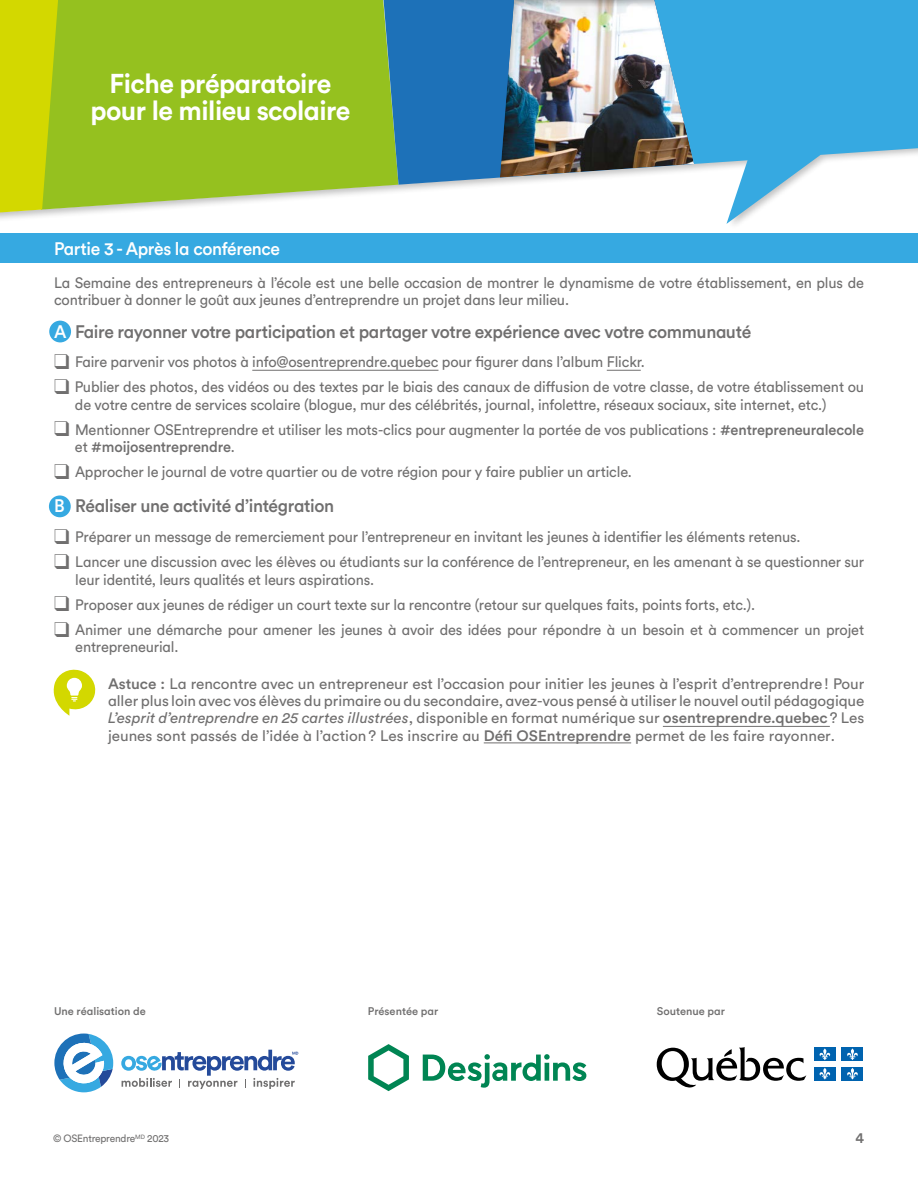
<style>
.page{position:relative;width:918px;height:1188px;background:#fff}
.page>*{position:absolute;margin:0;border:0;box-sizing:border-box;transform-origin:0 0}
.t1{font:700 27px/27px "Circular CM";letter-spacing:-.02em;color:#fff;text-align:center}
.t2{font:500 18px "Circular CM";letter-spacing:-.02em;color:#706f6f}
.t3{font:500 18px "Circular CM";letter-spacing:-.02em;color:#fff}
.t4{font:15px/17.2px "Circular CM";letter-spacing:-.01em;color:#706f6f}
.t5{font:500 15px "Circular CM";color:#706f6f}
.t6{font:500 11.1px "Circular CM";color:#706f6f}
.t7{font:10.5px "Circular CM";letter-spacing:-.02em;color:#706f6f}
.s1{color:#fff}
.s2{font-weight:500}
.s3{font-style:italic}
</style>
<div class="page">
<div style="left:58px;top:0;width:341px;height:210px;background:#95c11f"></div>
<svg style="left:384px;top:0;width:183px;height:185px;background:#2d7baf"></svg>
<svg style="left:707px;top:0;width:211px;height:224px;fill:#36a9e1"></svg>
<div style="left:486px;top:0;width:221px;height:179px;background:#000;opacity:.25"></div>
<svg style="left:0;top:0;width:58px;height:212px;background:#cad405"></svg>
<div style="left:49px;top:321px;width:22px;height:21px;background:#36a9e1;border-radius:50%"></div>
<div style="left:0;top:234px;width:918px;height:29px;background:#36a9e1"></div>
<hr style="left:252px;top:370px;width:186px;height:1px;background:#706f6f">
<hr style="left:607px;top:370px;width:34px;height:1px;background:#706f6f">
<div style="left:49px;top:495px;width:22px;height:22px;background:#36a9e1;border-radius:50%"></div>
<hr style="left:663px;top:726px;width:167px;height:1px;background:#706f6f">
<hr style="left:484px;top:743px;width:147px;height:1px;background:#706f6f">
<svg style="left:53px;top:669px;width:43px;height:47px"></svg>
<svg style="left:121px;top:1050px;width:177px;height:39px"></svg>
<svg style="left:54px;top:1034px;width:59px;height:58px"></svg>
<svg style="left:657px;top:1047px;width:149px;height:41px"></svg>
<div style="left:814px;top:1048px;width:22px;height:13px;background:#0063af"></div>
<svg style="left:819px;top:1048px;width:12px;height:12px"></svg>
<div style="left:842px;top:1048px;width:21px;height:13px;background:#0063af"></div>
<svg style="left:847px;top:1048px;width:11px;height:12px"></svg>
<div style="left:814px;top:1067px;width:22px;height:13px;background:#0063af"></div>
<svg style="left:819px;top:1068px;width:12px;height:12px"></svg>
<div style="left:842px;top:1067px;width:21px;height:13px;background:#0063af"></div>
<svg style="left:847px;top:1068px;width:11px;height:12px"></svg>
<svg style="left:368px;top:1044px;width:41px;height:47px"></svg>
<svg style="left:423px;top:1054px;width:163px;height:34px"></svg>
<h1 class="t1" style="left:90px;top:69px;width:262px">Fiche préparatoire pour le milieu scolaire</h1>
<p class="t3" style="left:54px;top:237px;width:228px">Partie 3 - Après la conférence</p>
<p class="t4" style="left:54px;top:273px;width:811px">La Semaine des entrepreneurs à l’école est une belle occasion de montrer le dynamisme de votre établissement, en plus de contribuer à donner le goût aux jeunes d’entreprendre un projet dans leur milieu.</p>
<p class="t2" style="left:54px;top:320px;width:699px"><span class="s1">A</span> Faire rayonner votre participation et partager votre expérience avec votre communauté</p>
<p class="t4" style="left:54px;top:353px;width:592px">❑ Faire parvenir vos photos à info@osentreprendre.quebec pour figurer dans l’album Flickr.</p>
<p class="t4" style="left:75px;top:378px;width:791px;text-indent:-21px">❑ Publier des photos, des vidéos ou des textes par le biais des canaux de diffusion de votre classe, de votre établissement ou de votre centre de services scolaire (blogue, mur des célébrités, journal, infolettre, réseaux sociaux, site internet, etc.)</p>
<p class="t4" style="left:75px;top:421px;width:791px;text-indent:-21px">❑ Mentionner OSEntreprendre et utiliser les mots-clics pour augmenter la portée de vos publications : <span class="s2">#entrepreneuralecole </span>et <span class="s2">#moijosentreprendre</span>.</p>
<p class="t4" style="left:54px;top:463px;width:579px">❑ Approcher le journal de votre quartier ou de votre région pour y faire publier un article.</p>
<p class="t2" style="left:54px;top:495px;width:282px"><span class="s1">B</span> Réaliser une activité d’intégration</p>
<p class="t4" style="left:54px;top:528px;width:748px">❑ Préparer un message de remerciement pour l’entrepreneur en invitant les jeunes à identifier les éléments retenus.</p>
<p class="t4" style="left:75px;top:553px;width:791px;text-indent:-21px">❑ Lancer une discussion avec les élèves ou étudiants sur la conférence de l’entrepreneur, en les amenant à se questionner sur leur identité, leurs qualités et leurs aspirations.</p>
<p class="t4" style="left:54px;top:596px;width:702px">❑ Proposer aux jeunes de rédiger un court texte sur la rencontre (retour sur quelques faits, points forts, etc.).</p>
<p class="t4" style="left:75px;top:621px;width:790px;text-indent:-21px">❑ Animer une démarche pour amener les jeunes à avoir des idées pour répondre à un besoin et à commencer un projet entrepreneurial.</p>
<p class="t4" style="left:108px;top:675px;width:758px;text-align:justify"><span class="s2">Astuce :</span> La rencontre avec un entrepreneur est l’occasion pour initier les jeunes à l’esprit d’entreprendre! Pour aller plus loin avec vos élèves du primaire ou du secondaire, avez-vous pensé à utiliser le nouvel outil pédagogique <span class="s3">L’esprit d’entreprendre en 25 cartes illustrées</span>, disponible en format numérique sur <span class="s2">osentreprendre.quebec</span>? Les jeunes sont passés de l’idée à l’action? Les inscrire au <span class="s2">Défi OSEntreprendre</span> permet de les faire rayonner.</p>
<p class="t6" style="left:54px;top:1004px;width:93px">Une réalisation de</p>
<p class="t6" style="left:368px;top:1004px;width:72px">Présentée par</p>
<p class="t6" style="left:657px;top:1004px;width:70px">Soutenue par</p>
<p class="t7" style="left:53px;top:1132px;width:118px">© OSEntreprendre<sup>MD</sup> 2023</p>
<p class="t5" style="left:855px;top:1129px;width:10px">4</p>
</div>
